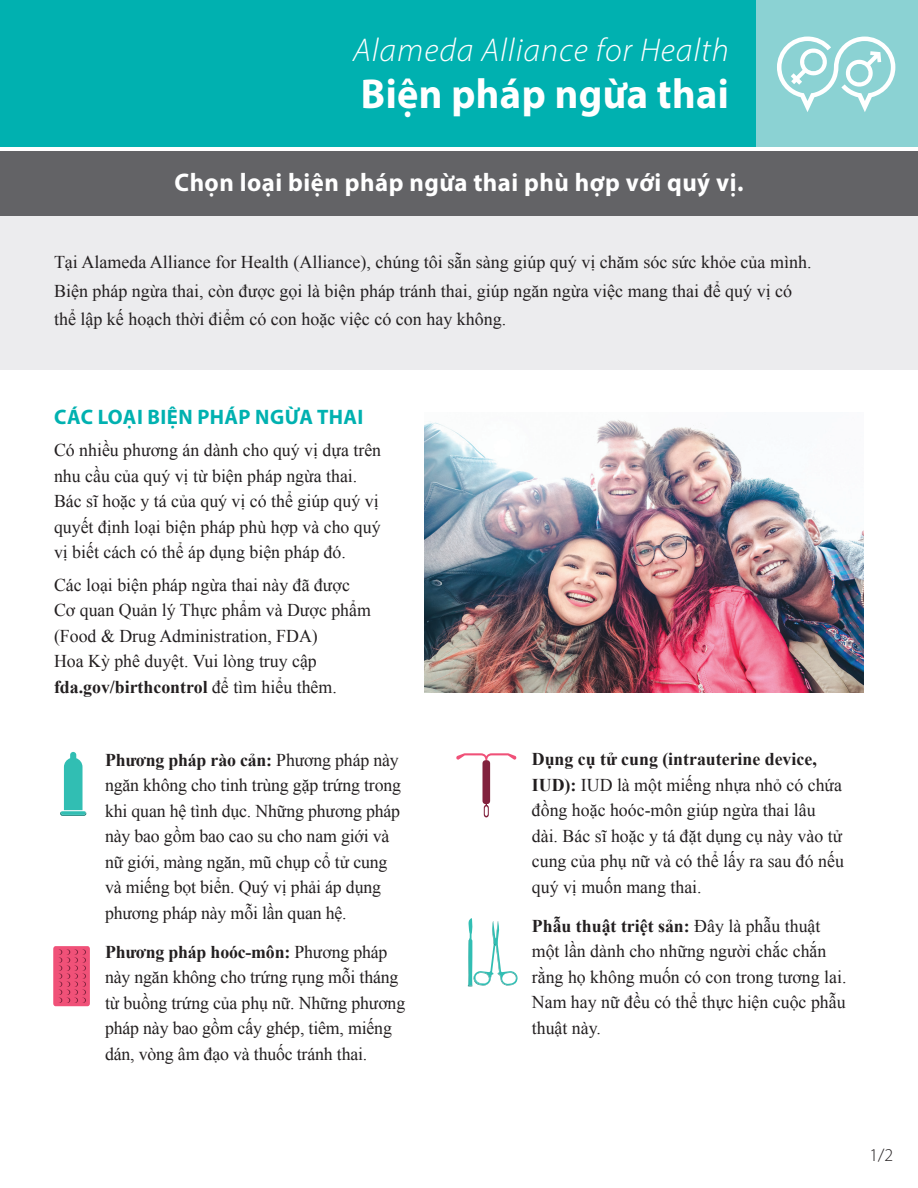
<style>
.page{position:relative;width:918px;height:1188px;background:#fff}
.page>*{position:absolute;margin:0;border:0;box-sizing:border-box;transform-origin:0 0}
.t1{font:700 42px "Myriad Pro";letter-spacing:.01em;color:#fff;scale:.96 1}
.t2{font:700 36px "Myriad Pro";color:#fff}
.t3{font:italic 300 33px "Myriad Pro";letter-spacing:.03em;color:#fff}
.t4{font:700 25.5px "Myriad Pro";letter-spacing:.02em;color:#fff}
.Body_Text{font:700 21px "Myriad Pro";letter-spacing:.02em;color:#00b1b0}
.t5{font:18px/25.5px "Times New Roman";color:#231f20}
.t6{font:300 18px "Myriad Pro";color:#231f20}
.s1{font-weight:700}
</style>
<div class="page">
<div style="left:756px;top:0;width:162px;height:147px;background:#8bd2d3"></div>
<div style="left:0;top:0;width:756px;height:147px;background:#00b1b0"></div>
<div style="left:0;top:152px;width:918px;height:64px;background:#636366"></div>
<div style="left:0;top:216px;width:918px;height:153px;background:#ececee"></div>
<svg style="left:777px;top:37px;width:118px;height:75px"></svg>
<img style="left:425px;top:420px;width:438px;height:273px">
<svg style="left:60px;top:752px;width:26px;height:64px"></svg>
<div style="left:53px;top:946px;width:37px;height:60px;background:#f05178;border-radius:3px"></div>
<svg style="left:59px;top:950px;width:27px;height:53px"></svg>
<svg style="left:456px;top:753px;width:61px;height:64px"></svg>
<svg style="left:468px;top:918px;width:50px;height:69px"></svg>
<p class="t3" style="left:353px;top:30px;width:377px">Alameda Alliance for Health</p>
<p class="t1" style="left:361px;top:66px;width:385px">Biện pháp ngừa thai</p>
<p class="t2" style="left:330px;top:161px;width:269px">Giấc ngủ An toàn</p>
<p class="t4" style="left:174px;top:166px;width:571px">Chọn loại biện pháp ngừa thai phù hợp với quý vị.</p>
<p class="t5" style="left:54px;top:247px;width:759px;line-height:28.5px">Tại Alameda Alliance for Health (Alliance), chúng tôi sẵn sàng giúp quý vị chăm sóc sức khỏe của mình.<br>Biện pháp ngừa thai, còn được gọi là biện pháp tránh thai, giúp ngăn ngừa việc mang thai để quý vị có thể lập kế hoạch thời điểm có con hoặc việc có con hay không.</p>
<p class="Body_Text" style="left:54px;top:403px;width:311px">CÁC LOẠI BIỆN PHÁP NGỪA THAI</p>
<p class="t5" style="left:54px;top:437px;width:329px">Có nhiều phương án dành cho quý vị dựa trên nhu cầu của quý vị từ biện pháp ngừa thai.<br>Bác sĩ hoặc y tá của quý vị có thể giúp quý vị quyết định loại biện pháp phù hợp và cho quý vị biết cách có thể áp dụng biện pháp đó.</p>
<p class="t5" style="left:54px;top:572px;width:318px">Các loại biện pháp ngừa thai này đã được Cơ quan Quản lý Thực phẩm và Dược phẩm (Food &amp; Drug Administration, FDA)<br>Hoa Kỳ phê duyệt. Vui lòng truy cập <span class="s1">fda.gov/birthcontrol</span> để tìm hiểu thêm.</p>
<p class="t5" style="left:105px;top:747px;width:298px"><span class="s1">Phương pháp rào cản:</span> Phương pháp này ngăn không cho tinh trùng gặp trứng trong khi quan hệ tình dục. Những phương pháp này bao gồm bao cao su cho nam giới và nữ giới, màng ngăn, mũ chụp cổ tử cung và miếng bọt biển. Quý vị phải áp dụng phương pháp này mỗi lần quan hệ.</p>
<p class="t5" style="left:105px;top:939px;width:302px"><span class="s1">Phương pháp hoóc-môn:</span> Phương pháp này ngăn không cho trứng rụng mỗi tháng từ buồng trứng của phụ nữ. Những phương pháp này bao gồm cấy ghép, tiêm, miếng dán, vòng âm đạo và thuốc tránh thai.</p>
<p class="t5" style="left:532px;top:746px;width:314px"><span class="s1">Dụng cụ tử cung (intrauterine device, IUD):</span> IUD là một miếng nhựa nhỏ có chứa đồng hoặc hoóc-môn giúp ngừa thai lâu dài. Bác sĩ hoặc y tá đặt dụng cụ này vào tử cung của phụ nữ và có thể lấy ra sau đó nếu quý vị muốn mang thai.</p>
<p class="t5" style="left:532px;top:913px;width:316px"><span class="s1">Phẫu thuật triệt sản:</span> Đây là phẫu thuật một lần dành cho những người chắc chắn rằng họ không muốn có con trong tương lai.<br>Nam hay nữ đều có thể thực hiện cuộc phẫu thuật này.</p>
<p class="t6" style="left:870px;top:1144px;width:25px">1/2</p>
</div>
